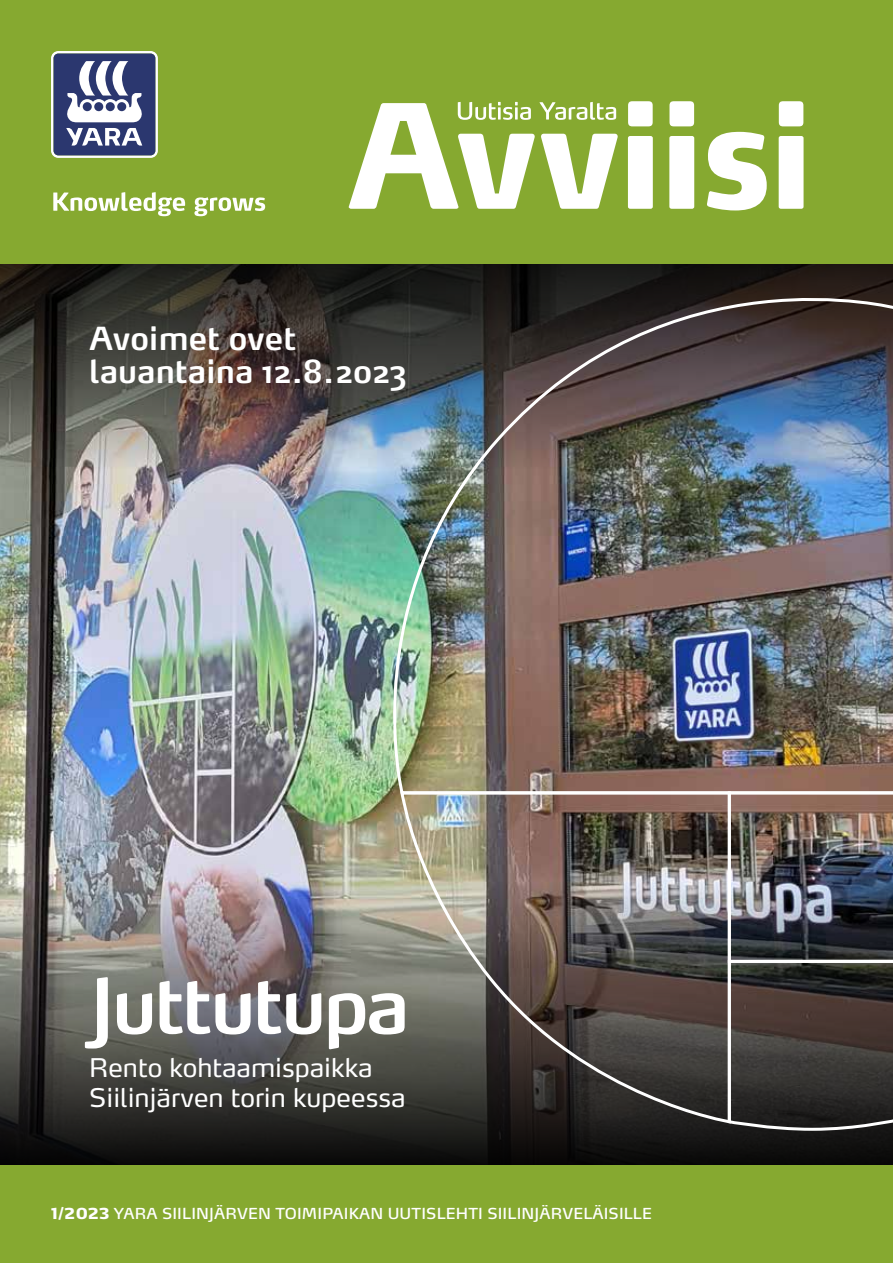
<style>
.page{position:relative;width:893px;height:1263px;background:#fff}
.page>*{position:absolute;margin:0;border:0;box-sizing:border-box;transform-origin:0 0}
.t1{font:600 75px "Max OT";letter-spacing:-.04em;color:#fff}
.t2{font:600 31.5px/33.8px "Max OT";color:#fff}
.t3{font:25.5px/30px "Max OT";color:#fff}
.t4{font:15px "Max OT";letter-spacing:.01em;color:#fff}
.s1{font-weight:900}
</style>
<div class="page">
<img style="left:0;top:469px;width:399px;height:413px">
<img style="left:0;top:264px;width:351px;height:205px">
<img style="left:0;top:882px;width:893px;height:284px">
<div style="left:0;top:0;width:893px;height:264px;background:#86a930"></div>
<svg style="left:53px;top:192px;width:212px;height:24px"></svg>
<svg style="left:51px;top:51px;width:107px;height:107px;background:#747c9f"></svg>
<svg style="left:349px;top:101px;width:454px;height:109px"></svg>
<img style="left:399px;top:796px;width:327px;height:329px">
<img style="left:726px;top:796px;width:167px;height:336px">
<img style="left:351px;top:264px;width:542px;height:532px">
<div style="left:0;top:1166px;width:893px;height:97px;background:#86a930"></div>
<h2 class="t2" style="left:89px;top:321px;width:319px">Avoimet ovet lauantaina 12.8.2023</h2>
<h1 class="t1" style="left:89px;top:958px;width:322px">Juttutupa</h1>
<h3 class="t3" style="left:89px;top:1052px;width:318px">Rento kohtaamispaikka<br>Siilinjärven torin kupeessa</h3>
<p class="t4" style="left:51px;top:1203px;width:602px"><span class="s1">1/2023</span> YARA SIILINJÄRVEN TOIMIPAIKAN UUTISLEHTI SIILINJÄRVELÄISILLE</p>
</div>
